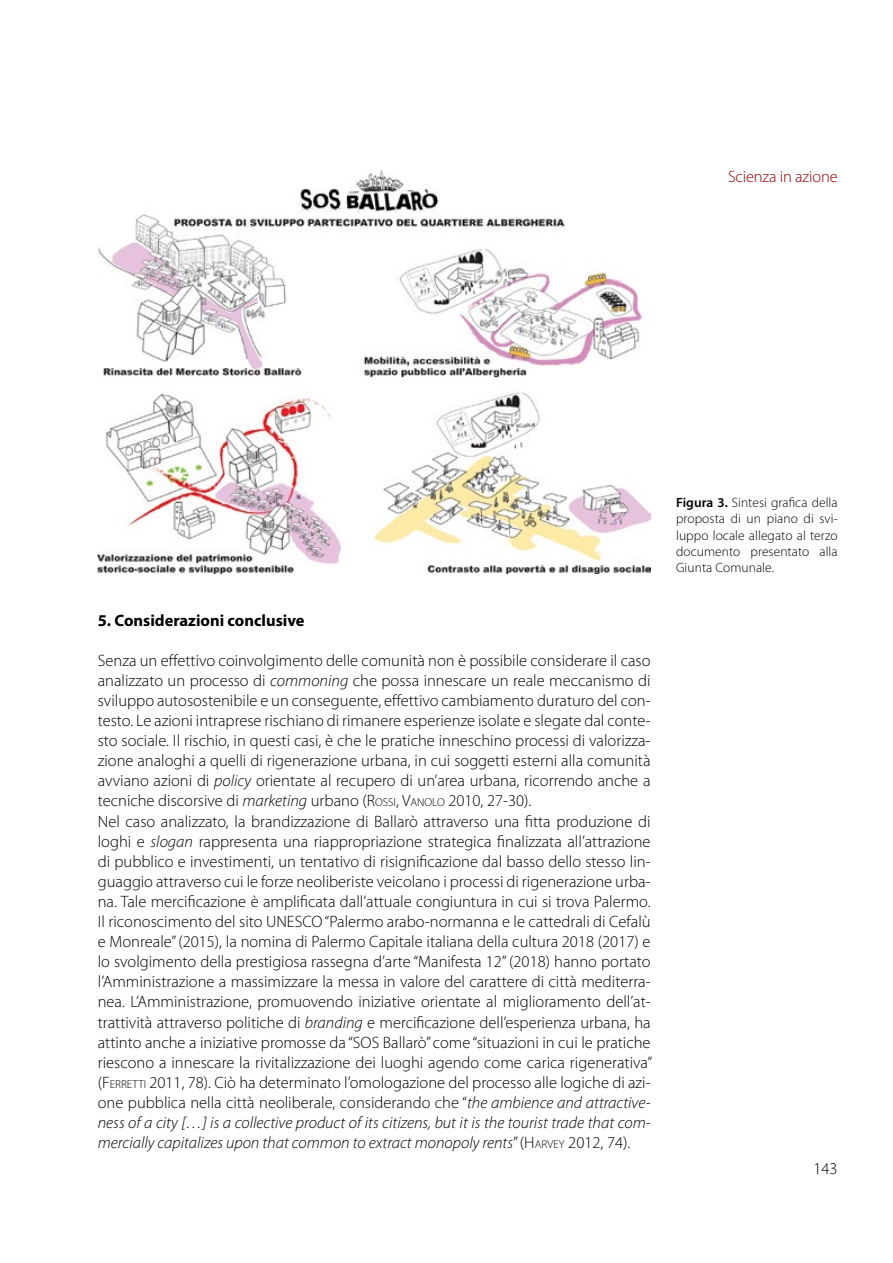
<style>
.page{position:relative;width:893px;height:1263px;background:#fff}
.page>*{position:absolute;margin:0;border:0;box-sizing:border-box;transform-origin:0 0}
.t1{font:300 16.5px/20.1px "Myriad Pro";color:#000}
.t2{font:700 16.5px "Myriad Pro";color:#000}
.t3{font:300 16.5px "Myriad Pro";letter-spacing:-.01em;color:#950000}
.t4{font:300 13.5px/16.2px "Myriad Pro";letter-spacing:.005em;color:#000;text-align:justify}
.s1{font-style:italic}
.s2{font-style:inherit}
.s3{font-size:11.55px}
.s4{font-weight:600}
</style>
<div class="page">
<img style="left:98px;top:170px;width:553px;height:404px">
<p class="t3" style="left:728px;top:168px;width:111px">Scienza in azione</p>
<p class="t2" style="left:98px;top:609px;width:208px">5. Considerazioni conclusive</p>
<p class="t1" style="left:98px;top:650px;width:556px">Senza un effettivo coinvolgimento delle comunità non è possibile considerare il caso analizzato un processo di <span class="s1">commoning</span> che possa innescare un reale meccanismo di sviluppo autosostenibile e un conseguente, effettivo cambiamento duraturo del con&shy;testo. Le azioni intraprese rischiano di rimanere esperienze isolate e slegate dal conte&shy;sto sociale. Il rischio, in questi casi, è che le pratiche inneschino processi di valorizza&shy;zione analoghi a quelli di rigenerazione urbana, in cui soggetti esterni alla comunità avviano azioni di <span class="s1">policy</span> orientate al recupero di un’area urbana, ricorrendo anche a tecniche discorsive di <span class="s1">marketing</span> urbano (<span class="s2">R</span><span class="s3">OSSI</span><span class="s2">, V</span><span class="s3">ANOLO</span> 2010, 27-30).<br>Nel caso analizzato, la brandizzazione di Ballarò attraverso una fitta produzione di loghi e <span class="s1">slogan</span> rappresenta una riappropriazione strategica finalizzata all’attrazione di pubblico e investimenti, un tentativo di risignificazione dal basso dello stesso lin&shy;guaggio attraverso cui le forze neoliberiste veicolano i processi di rigenerazione urba&shy;na. Tale mercificazione è amplificata dall’attuale congiuntura in cui si trova Palermo.<br>Il riconoscimento del sito UNESCO “Palermo arabo-normanna e le cattedrali di Cefalù e Monreale” (2015), la nomina di Palermo Capitale italiana della cultura 2018 (2017) e lo svolgimento della prestigiosa rassegna d’arte “Manifesta 12” (2018) hanno portato l’Amministrazione a massimizzare la messa in valore del carattere di città mediterra&shy;nea. L’Amministrazione, promuovendo iniziative orientate al miglioramento dell’at&shy;trattività attraverso politiche di <span class="s1">branding</span> e mercificazione dell’esperienza urbana, ha attinto anche a iniziative promosse da “SOS Ballarò” come “situazioni in cui le pratiche riescono a innescare la rivitalizzazione dei luoghi agendo come carica rigenerativa” (<span class="s2">F</span> <span class="s3">ERRETTI</span> 2011, 78). Ciò ha determinato l’omologazione del processo alle logiche di azi&shy;one pubblica nella città neoliberale, considerando che “<span class="s1">the ambience and attractive&shy;ness of a city […] is a collective product of its citizens, but it is the tourist trade that com&shy;mercially capitalizes upon that common to extract monopoly rents</span>” (<span class="s2">H</span><span class="s3">ARVEY</span> 2012, 74).</p>
<p class="t4" style="left:676px;top:495px;width:163px"><span class="s4">Figura 3.</span> Sintesi grafica della proposta di un piano di svi&shy;luppo locale allegato al terzo documento presentato alla Giunta Comunale.</p>
<p class="t1" style="left:813px;top:1158px;width:26px">143</p>
</div>
